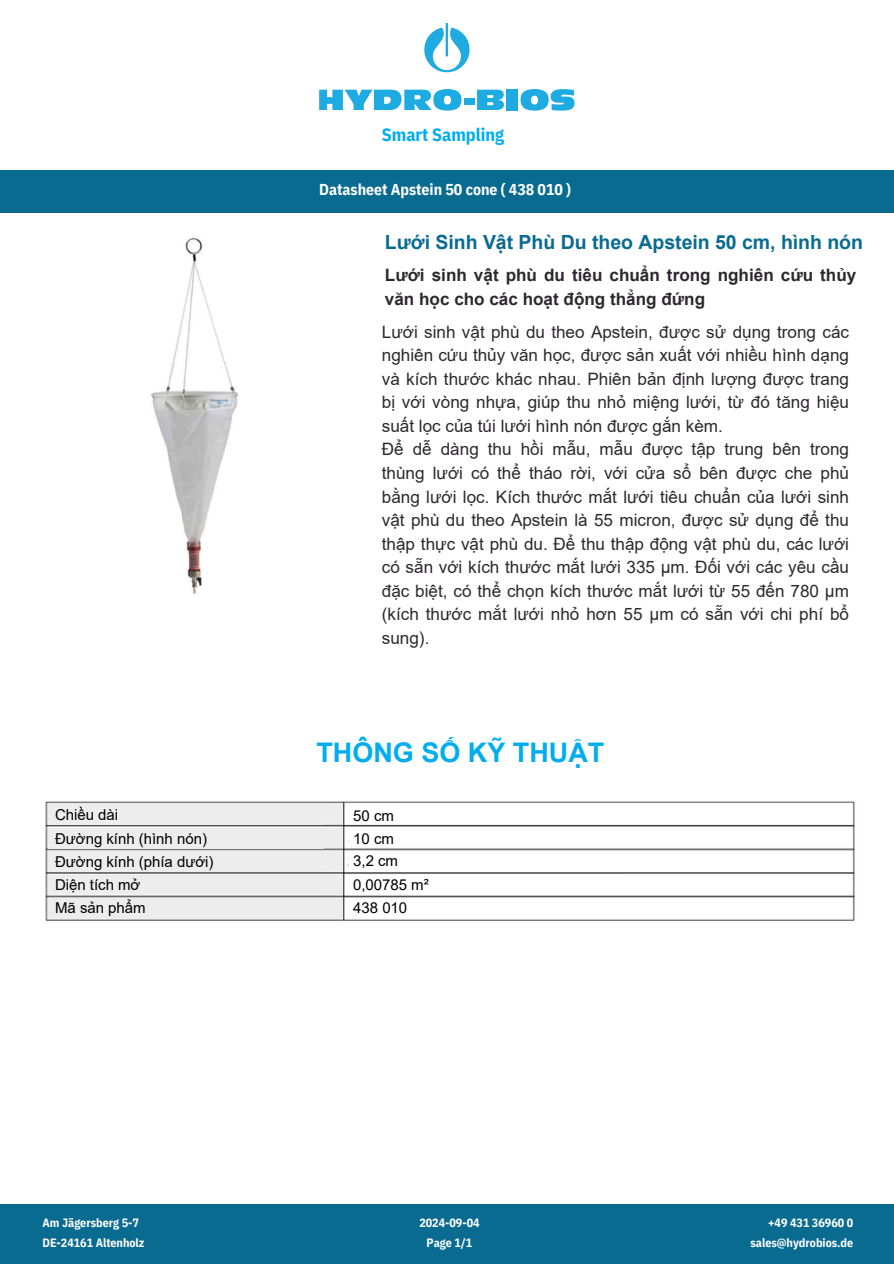
<style>
.page{position:relative;width:894px;height:1264px;background:#fff}
.page>*{position:absolute;margin:0;border:0;box-sizing:border-box;transform-origin:0 0}
.t1{font:700 27px "Arial";color:#00adef}
.t2{font:700 19.5px "Arial";color:#096b90}
.t3{font:700 18px "IBM Plex Sans Cond";color:#00adef}
.t4{font:17.1px/23.5px "Arial";color:#2d282e}
.t5{font:700 17.1px/23.7px "Arial";color:#2d282e}
.t6{font:700 15.75px "IBM Plex Sans Cond";color:#fff}
.t7{font:15px "Arial";color:#000}
.t8{font:700 12px/20.2px "IBM Plex Sans Cond";color:#fff}
</style>
<div class="page">
<svg style="left:424px;top:23px;width:45px;height:49px"></svg>
<div style="left:0;top:170px;width:893px;height:43px;background:#096b90"></div>
<svg style="left:319px;top:89px;width:142px;height:22px"></svg>
<div style="left:464px;top:99px;width:10px;height:5px;background:#1dabe2"></div>
<svg style="left:477px;top:90px;width:27px;height:20px"></svg>
<div style="left:506px;top:90px;width:11px;height:20px;background:#1dabe2"></div>
<svg style="left:520px;top:89px;width:54px;height:22px"></svg>
<div style="left:0;top:1203px;width:893px;height:60px;background:#096b90"></div>
<img style="left:45px;top:801px;width:810px;height:120px">
<div style="left:48px;top:851px;width:276px;height:21px;background:#ededed"></div>
<div style="left:349px;top:829px;width:275px;height:17px;background:#fff"></div>
<div style="left:48px;top:877px;width:279px;height:16px;background:#ededed"></div>
<div style="left:349px;top:853px;width:275px;height:16px;background:#fff"></div>
<div style="left:48px;top:899px;width:279px;height:16px;background:#ededed"></div>
<div style="left:345px;top:875px;width:275px;height:17px;background:#fff"></div>
<div style="left:48px;top:828px;width:276px;height:21px;background:#ededed"></div>
<div style="left:48px;top:804px;width:276px;height:21px;background:#ededed"></div>
<div style="left:345px;top:807px;width:275px;height:16px;background:#fff"></div>
<img style="left:151px;top:237px;width:88px;height:357px">
<div style="left:345px;top:899px;width:275px;height:17px;background:#fff"></div>
<h3 class="t3" style="left:382px;top:122px;width:124px">Smart Sampling</h3>
<h1 class="t6" style="left:319px;top:179px;width:253px">Datasheet Apstein 50 cone ( 438 010 )</h1>
<h4 class="t2" style="left:385px;top:232px;width:479px">Lưới Sinh Vật Phù Du theo Apstein 50 cm, hình nón</h4>
<h5 class="t5" style="left:385px;top:263px;width:472px">Lưới sinh vật phù du tiêu chuẩn trong nghiên cứu thủy văn học cho các hoạt động thẳng đứng</h5>
<h5 class="t4" style="left:382px;top:320px;width:468px">Lưới sinh vật phù du theo Apstein, được sử dụng trong các nghiên cứu thủy văn học, được sản xuất với nhiều hình dạng và kích thước khác nhau. Phiên bản định lượng được trang bị với vòng nhựa, giúp thu nhỏ miệng lưới, từ đó tăng hiệu suất lọc của túi lưới hình nón được gắn kèm.<br>Để dễ dàng thu hồi mẫu, mẫu được tập trung bên trong thùng lưới có thể tháo rời, với cửa sổ bên được che phủ bằng lưới lọc. Kích thước mắt lưới tiêu chuẩn của lưới sinh vật phù du theo Apstein là 55 micron, được sử dụng để thu thập thực vật phù du. Để thu thập động vật phù du, các lưới có sẵn với kích thước mắt lưới 335 µm. Đối với các yêu cầu đặc biệt, có thể chọn kích thước mắt lưới từ 55 đến 780 µm (kích thước mắt lưới nhỏ hơn 55 µm có sẵn với chi phí bổ sung).</h5>
<h5 class="t1" style="left:316px;top:738px;width:289px">THÔNG SỐ KỸ THUẬT</h5>
<p class="t7" style="left:55px;top:806px;width:65px">Chiều dài</p>
<p class="t7" style="left:353px;top:807px;width:42px">50 cm</p>
<h5 class="t7" style="left:55px;top:830px;width:153px">Đường kính (hình nón)</h5>
<h2 class="t7" style="left:353px;top:830px;width:42px">10 cm</h2>
<p class="t7" style="left:55px;top:853px;width:160px">Đường kính (phía dưới)</p>
<h5 class="t7" style="left:353px;top:852px;width:46px">3,2 cm</h5>
<h5 class="t7" style="left:55px;top:876px;width:87px">Diện tích mở</h5>
<h5 class="t7" style="left:353px;top:876px;width:77px">0,00785 m²</h5>
<h5 class="t7" style="left:55px;top:899px;width:92px">Mã sản phẩm</h5>
<p class="t7" style="left:353px;top:899px;width:56px">438 010</p>
<p class="t8" style="left:43px;top:1211px;width:103px">Am Jägersberg 5-7<br>DE-24161 Altenholz</p>
<h5 class="t8" style="left:419px;top:1211px;width:62px;text-align:center">2024-09-04<br>Page 1/1</h5>
<h5 class="t8" style="left:750px;top:1211px;width:104px;text-align:right">+49 431 36960 0 sales@hydrobios.de</h5>
</div>
